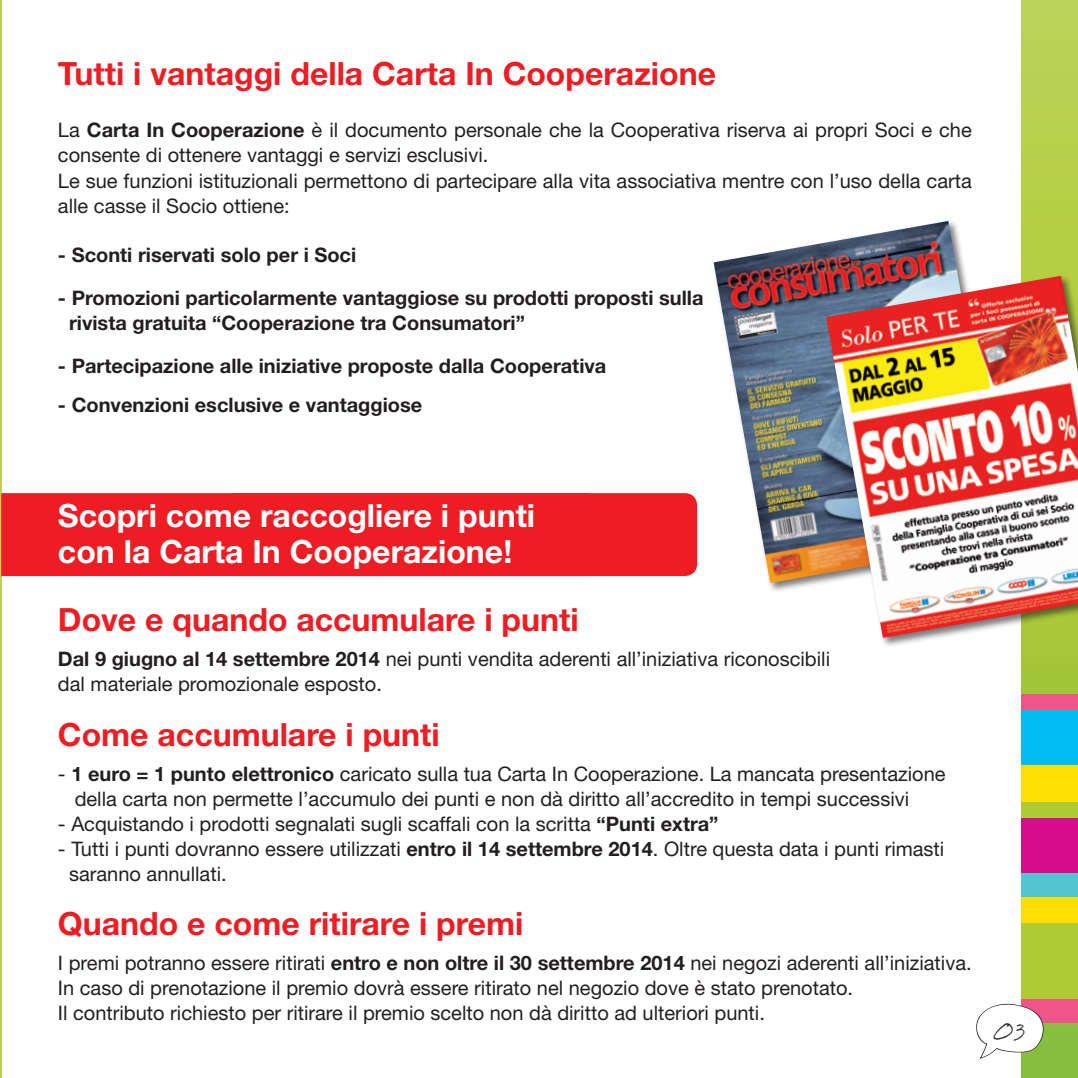
<style>
.page{position:relative;width:1078px;height:1078px;background:#fff}
.page>*{position:absolute;margin:0;border:0;box-sizing:border-box;transform-origin:0 0}
.t1{font:36px "Post Note";color:#231f20}
.t2{font:700 32px "Helvetica Neue LT Std";color:#ee1d23}
.t3{font:700 32px/36px "Helvetica Neue LT Std";color:#fff}
.t4{font:20px/25px "Helvetica Neue LT Std";color:#231f20}
.t5{font:700 20px/25px "Helvetica Neue LT Std";color:#231f20}
.s1{font-weight:700}
</style>
<div class="page">
<hr style="left:0;top:0;width:1px;height:1077px;background:#bdd25a">
<svg style="left:1021px;top:0;width:56px;height:1077px;background:#b1cc49"></svg>
<div style="left:1020px;top:997px;width:57px;height:25px;background:#f05589"></div>
<div style="left:1020px;top:921px;width:57px;height:76px;background:#b0ca36"></div>
<div style="left:1020px;top:896px;width:57px;height:26px;background:#ffdf01"></div>
<div style="left:1020px;top:872px;width:57px;height:25px;background:#53c5d1"></div>
<div style="left:1020px;top:817px;width:57px;height:55px;background:#d50d8c"></div>
<div style="left:1020px;top:801px;width:57px;height:16px;background:#b0ca36"></div>
<div style="left:1020px;top:764px;width:57px;height:37px;background:#ffdf01"></div>
<div style="left:1020px;top:709px;width:57px;height:55px;background:#01bdf2"></div>
<div style="left:1020px;top:694px;width:57px;height:15px;background:#f05589"></div>
<svg style="left:976px;top:1002px;width:71px;height:56px"></svg>
<div style="left:711px;top:219px;width:302px;height:373px;background:#231f20;opacity:.6"></div>
<img style="left:713px;top:221px;width:291px;height:362px">
<div style="left:823px;top:273px;width:254px;height:374px;background:#231f20;opacity:.6"></div>
<img style="left:826px;top:276px;width:251px;height:361px">
<div style="left:2px;top:494px;width:585px;height:81px;background:#ee1d23"></div>
<div style="left:1px;top:493px;width:587px;height:83px;border:2px solid #ee1d23"></div>
<div style="left:224px;top:494px;width:472px;height:81px;background:#ee1d23;border-radius:11px"></div>
<div style="left:223px;top:493px;width:474px;height:83px;border:2px solid #ee1d23;border-radius:11px"></div>
<h2 class="t2" style="left:58px;top:54px;width:659px">Tutti i vantaggi della Carta In Cooperazione</h2>
<p class="t4" style="left:58px;top:117px;width:915px">La <span class="s1">Carta In Cooperazione</span> è il documento personale che la Cooperativa riserva ai propri Soci e che consente di ottenere vantaggi e servizi esclusivi.<br>Le sue funzioni istituzionali permettono di partecipare alla vita associativa mentre con l’uso della carta alle casse il Socio ottiene:</p>
<p class="t5" style="left:58px;top:241px;width:300px">- Sconti riservati solo per i Soci</p>
<p class="t5" style="left:69px;top:284px;width:635px;text-indent:-11px">- Promozioni particolarmente vantaggiose su prodotti proposti sulla rivista gratuita “Cooperazione tra Consumatori”</p>
<p class="t5" style="left:58px;top:352px;width:549px">- Partecipazione alle iniziative proposte dalla Cooperativa</p>
<p class="t5" style="left:58px;top:391px;width:366px">- Convenzioni esclusive e vantaggiose</p>
<h2 class="t3" style="left:58px;top:497px;width:478px">Scopri come raccogliere i punti con la Carta In Cooperazione!</h2>
<h2 class="t2" style="left:58px;top:599px;width:522px">Dove e quando accumulare i punti</h2>
<p class="t4" style="left:58px;top:645px;width:773px"><span class="s1">Dal 9 giugno al 14 settembre 2014</span> nei punti vendita aderenti all’iniziativa riconoscibili dal materiale promozionale esposto.</p>
<h2 class="t2" style="left:58px;top:714px;width:383px">Come accumulare i punti</h2>
<p class="t4" style="left:75px;top:760px;width:872px;text-indent:-17px">- <span class="s1">1 euro = 1 punto elettronico</span> caricato sulla tua Carta In Cooperazione. La mancata presentazione della carta non permette l’accumulo dei punti e non dà diritto all’accredito in tempi successivi</p>
<p class="t4" style="left:58px;top:810px;width:662px">- Acquistando i prodotti segnalati sugli scaffali con la scritta <span class="s1">“Punti extra”</span></p>
<p class="t4" style="left:69px;top:835px;width:876px;text-indent:-11px">- Tutti i punti dovranno essere utilizzati <span class="s1">entro il 14 settembre 2014</span>. Oltre questa data i punti rimasti saranno annullati.</p>
<h2 class="t2" style="left:58px;top:903px;width:467px">Quando e come ritirare i premi</h2>
<p class="t4" style="left:58px;top:950px;width:915px">I premi potranno essere ritirati <span class="s1">entro e non oltre il 30 settembre 2014</span> nei negozi aderenti all’iniziativa.<br>In caso di prenotazione il premio dovrà essere ritirato nel negozio dove è stato prenotato.<br>Il contributo richiesto per ritirare il premio scelto non dà diritto ad ulteriori punti.</p>
<h1 class="t1" style="left:990px;top:1013px;width:34px">03</h1>
</div>
